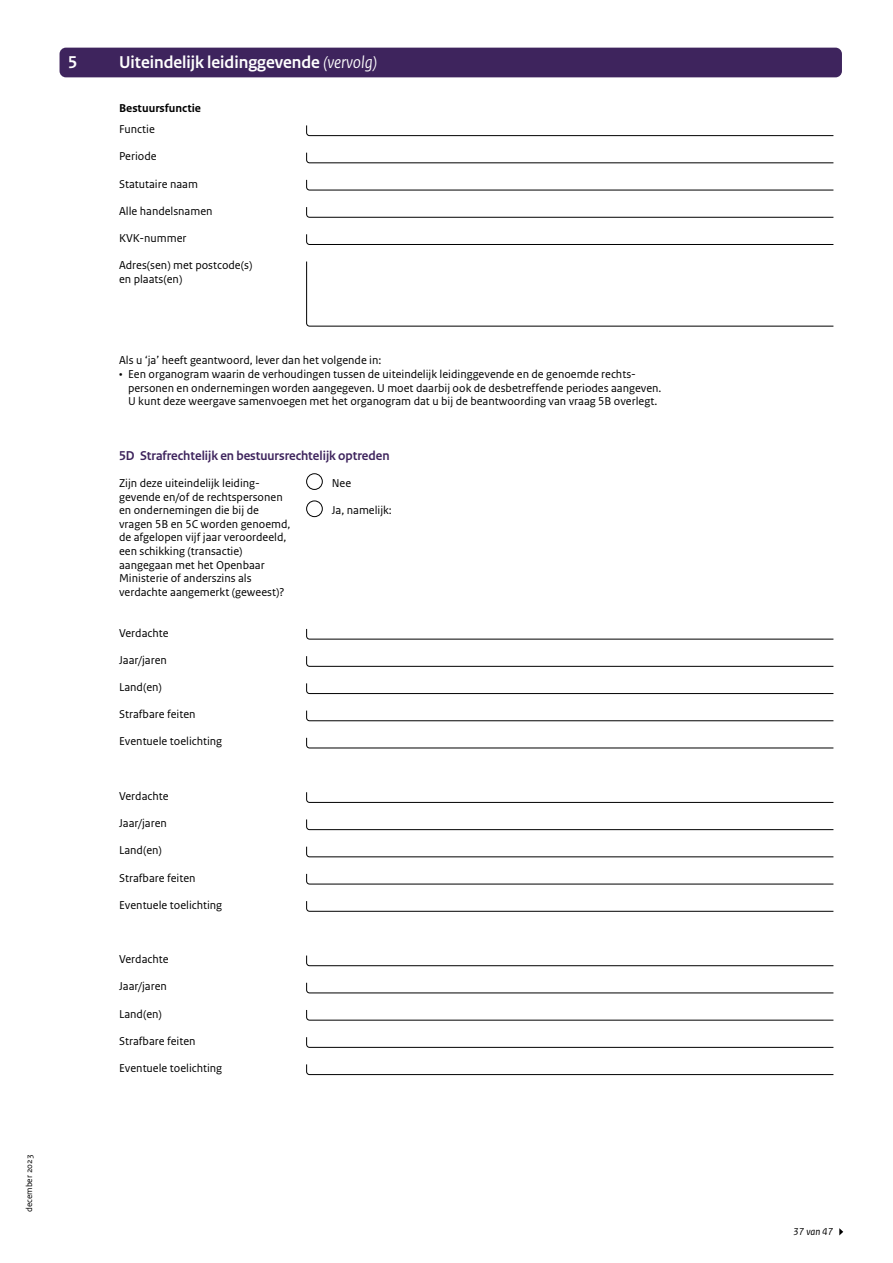
<style>
.page{position:relative;width:893px;height:1263px;background:#fff}
.page>*{position:absolute;margin:0;border:0;box-sizing:border-box;transform-origin:0 0}
.t1{font:700 18px "Rijksoverheid Sans Heading";color:#fff}
.Alineakop_H3{font:700 13.5px "Rijksoverheid Sans Heading";color:#3e245d}
.Tekst_invulkaders{font:12px/13.6px "Rijksoverheid Sans Text";color:#000}
.Tekst_introductie_ko{font:700 12px "Rijksoverheid Sans Text";color:#000}
.t2{font:italic 10.5px "Rijksoverheid Sans Text";color:#000}
.t3{font:9px "Rijksoverheid Sans Text";color:#000}
.s1{font-weight:400;font-style:italic}
</style>
<div class="page">
<svg style="left:839px;top:1228px;width:4px;height:7px"></svg>
<div style="left:60px;top:48px;width:782px;height:29px;background:#3e245d;border-radius:6px"></div>
<svg style="left:306px;top:125px;width:528px;height:12px"></svg>
<svg style="left:306px;top:179px;width:528px;height:12px"></svg>
<svg style="left:306px;top:207px;width:528px;height:11px"></svg>
<svg style="left:306px;top:234px;width:528px;height:11px"></svg>
<svg style="left:306px;top:152px;width:528px;height:12px"></svg>
<svg style="left:306px;top:261px;width:528px;height:66px"></svg>
<svg style="left:306px;top:628px;width:528px;height:12px"></svg>
<svg style="left:306px;top:792px;width:528px;height:11px"></svg>
<svg style="left:306px;top:955px;width:528px;height:11px"></svg>
<svg style="left:306px;top:656px;width:528px;height:11px"></svg>
<svg style="left:306px;top:819px;width:528px;height:11px"></svg>
<svg style="left:306px;top:982px;width:528px;height:12px"></svg>
<svg style="left:306px;top:683px;width:528px;height:11px"></svg>
<svg style="left:306px;top:846px;width:528px;height:12px"></svg>
<svg style="left:306px;top:1010px;width:528px;height:11px"></svg>
<svg style="left:306px;top:710px;width:528px;height:12px"></svg>
<svg style="left:306px;top:873px;width:528px;height:12px"></svg>
<svg style="left:306px;top:1037px;width:528px;height:11px"></svg>
<svg style="left:306px;top:737px;width:528px;height:12px"></svg>
<svg style="left:306px;top:901px;width:528px;height:11px"></svg>
<svg style="left:306px;top:1064px;width:528px;height:11px"></svg>
<div style="left:306px;top:473px;width:17px;height:17px;border:1px solid #000;border-radius:50%"></div>
<div style="left:306px;top:500px;width:17px;height:17px;border:1px solid #000;border-radius:50%"></div>
<p class="t3" style="left:24px;top:1212px;width:59px;rotate:-90deg">december 2023</p>
<h1 class="t1" style="left:68px;top:52px;width:11px">5</h1>
<h1 class="t1" style="left:119px;top:52px;width:260px">Uiteindelijk leidinggevende <span class="s1">(vervolg)</span></h1>
<h3 class="Tekst_introductie_ko" style="left:119px;top:101px;width:84px">Bestuursfunctie</h3>
<p class="Tekst_invulkaders" style="left:119px;top:123px;width:37px">Functie</p>
<p class="Tekst_invulkaders" style="left:119px;top:150px;width:39px">Periode</p>
<p class="Tekst_invulkaders" style="left:119px;top:177px;width:80px">Statutaire naam</p>
<p class="Tekst_invulkaders" style="left:119px;top:204px;width:95px">Alle handelsnamen</p>
<p class="Tekst_invulkaders" style="left:119px;top:231px;width:69px">KVK-nummer</p>
<p class="Tekst_invulkaders" style="left:119px;top:259px;width:135px">Adres(sen) met postcode(s) en plaats(en)</p>
<p class="Tekst_invulkaders" style="left:119px;top:354px;width:264px">Als u ‘ja’ heeft geantwoord, lever dan het volgende in:</p>
<p class="Tekst_invulkaders" style="left:128px;top:367px;width:535px;text-indent:-9px">• Een organogram waarin de verhoudingen tussen de uiteindelijk leidinggevende en de genoemde rechts&shy;personen en ondernemingen worden aangegeven. U moet daarbij ook de desbetreffende periodes aangeven.<br>U kunt deze weergave samenvoegen met het organogram dat u bij de beantwoording van vraag 5B overlegt.</p>
<h3 class="Alineakop_H3" style="left:119px;top:448px;width:272px">5D Strafrechtelijk en bestuursrechtelijk optreden</h3>
<p class="Tekst_invulkaders" style="left:119px;top:476px;width:173px">Zijn deze uiteindelijk leiding&shy;gevende en/of de rechtspersonen en ondernemingen die bij de vragen 5B en 5C worden genoemd, de afgelopen vijf jaar veroordeeld, een schikking (transactie) aangegaan met het Openbaar<br>Ministerie of anderszins als verdachte aangemerkt (geweest)?</p>
<p class="Tekst_invulkaders" style="left:332px;top:476px;width:21px">Nee</p>
<p class="Tekst_invulkaders" style="left:332px;top:503px;width:62px">Ja, namelijk:</p>
<p class="Tekst_invulkaders" style="left:119px;top:626px;width:51px">Verdachte</p>
<p class="Tekst_invulkaders" style="left:119px;top:653px;width:49px">Jaar/jaren</p>
<p class="Tekst_invulkaders" style="left:119px;top:680px;width:44px">Land(en)</p>
<p class="Tekst_invulkaders" style="left:119px;top:708px;width:78px">Strafbare feiten</p>
<p class="Tekst_invulkaders" style="left:119px;top:735px;width:105px">Eventuele toelichting</p>
<p class="Tekst_invulkaders" style="left:119px;top:789px;width:51px">Verdachte</p>
<p class="Tekst_invulkaders" style="left:119px;top:816px;width:49px">Jaar/jaren</p>
<p class="Tekst_invulkaders" style="left:119px;top:844px;width:44px">Land(en)</p>
<p class="Tekst_invulkaders" style="left:119px;top:871px;width:78px">Strafbare feiten</p>
<p class="Tekst_invulkaders" style="left:119px;top:898px;width:105px">Eventuele toelichting</p>
<p class="Tekst_invulkaders" style="left:119px;top:953px;width:51px">Verdachte</p>
<p class="Tekst_invulkaders" style="left:119px;top:980px;width:49px">Jaar/jaren</p>
<p class="Tekst_invulkaders" style="left:119px;top:1007px;width:44px">Land(en)</p>
<p class="Tekst_invulkaders" style="left:119px;top:1034px;width:78px">Strafbare feiten</p>
<p class="Tekst_invulkaders" style="left:119px;top:1061px;width:105px">Eventuele toelichting</p>
<p class="t2" style="left:793px;top:1226px;width:42px">37 van 47</p>
</div>
